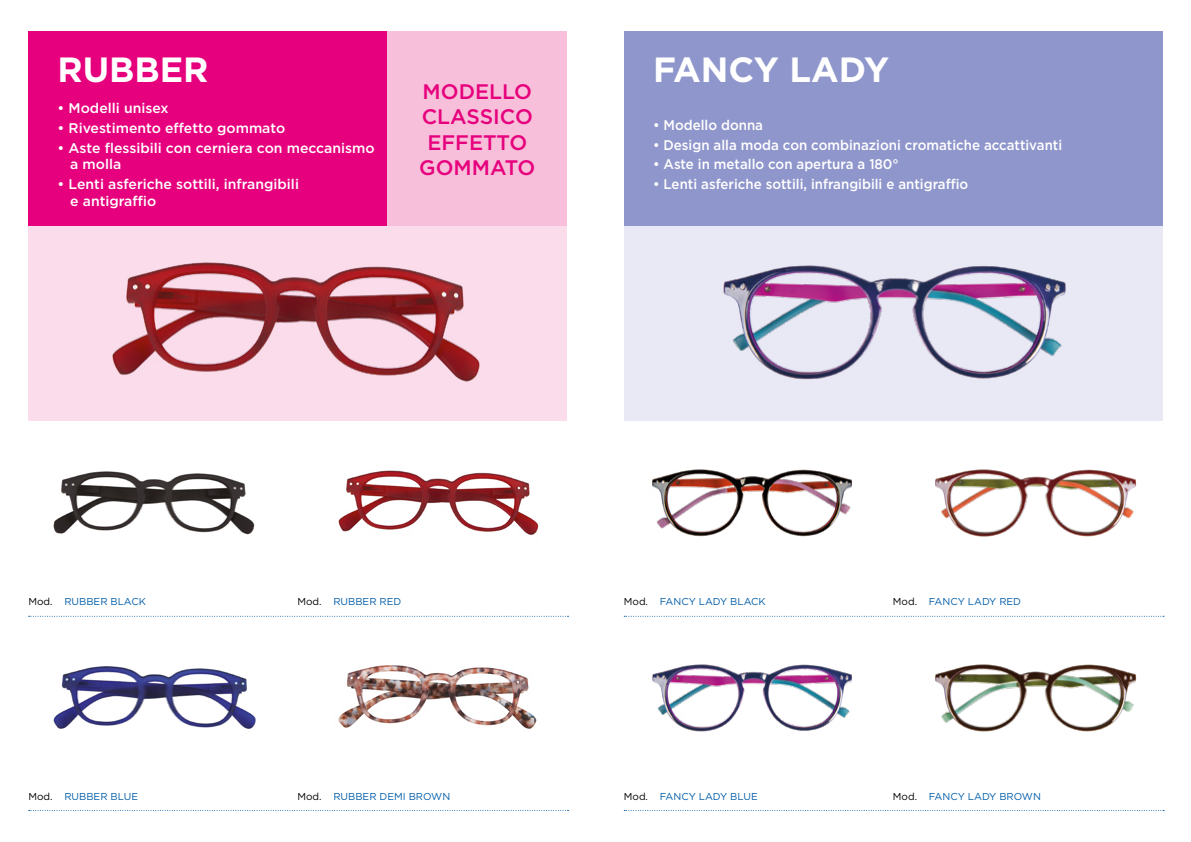
<style>
.page{position:relative;width:1191px;height:842px;background:#fff}
.page>*{position:absolute;margin:0;border:0;box-sizing:border-box;transform-origin:0 0}
.t1{font:700 35px "Gotham";color:#fff}
.t2{font:500 21px/25.2px "Gotham";color:#e6007d;text-align:center}
.t3{font:500 14px "Gotham";color:#fff;scale:.95 1}
.t4{font:500 14px/16.8px "Gotham";color:#fff}
.t5{font:10px "Gotham";color:#005da9}
.s1{color:#000}
</style>
<div class="page">
<div style="left:28px;top:226px;width:539px;height:195px;background:#fadceb"></div>
<div style="left:28px;top:31px;width:359px;height:195px;background:#e6007d"></div>
<div style="left:387px;top:31px;width:180px;height:195px;background:#f7bfd9"></div>
<img style="left:112px;top:262px;width:368px;height:120px">
<img style="left:53px;top:471px;width:202px;height:64px">
<img style="left:53px;top:666px;width:203px;height:63px">
<img style="left:338px;top:470px;width:201px;height:65px">
<img style="left:338px;top:665px;width:199px;height:64px">
<svg style="left:29px;top:616px;width:539px;height:1px"></svg>
<svg style="left:29px;top:810px;width:539px;height:1px"></svg>
<div style="left:624px;top:226px;width:538px;height:195px;background:#e9e9f6"></div>
<div style="left:624px;top:31px;width:538px;height:195px;background:#8f96cb"></div>
<img style="left:723px;top:265px;width:343px;height:115px">
<img style="left:652px;top:469px;width:201px;height:68px">
<img style="left:652px;top:664px;width:200px;height:68px">
<img style="left:935px;top:469px;width:202px;height:68px">
<img style="left:935px;top:664px;width:202px;height:68px">
<svg style="left:624px;top:616px;width:540px;height:1px"></svg>
<svg style="left:624px;top:810px;width:540px;height:1px"></svg>
<h1 class="t1" style="left:57px;top:46px;width:153px">RUBBER</h1>
<p class="t4" style="left:57px;top:100px;width:113px">• Modelli unisex</p>
<p class="t4" style="left:57px;top:119px;width:229px">• Rivestimento effetto gommato</p>
<p class="t4" style="left:70px;top:139px;width:306px;text-indent:-13px">• Aste flessibili con cerniera con meccanismo a molla</p>
<p class="t4" style="left:70px;top:175px;width:230px;text-indent:-13px">• Lenti asferiche sottili, infrangibili e antigraffio</p>
<h2 class="t2" style="left:419px;top:79px;width:118px">MODELLO<br>CLASSICO<br>EFFETTO<br>GOMMATO</h2>
<h1 class="t1" style="left:653px;top:46px;width:237px">FANCY LADY</h1>
<p class="t3" style="left:653px;top:116px;width:117px">• Modello donna</p>
<p class="t3" style="left:653px;top:136px;width:432px">• Design alla moda con combinazioni cromatiche accattivanti</p>
<p class="t3" style="left:653px;top:155px;width:260px">• Aste in metallo con apertura a 180°</p>
<p class="t3" style="left:653px;top:175px;width:333px">• Lenti asferiche sottili, infrangibili e antigraffio</p>
<p class="t5" style="left:28px;top:595px;width:119px"><span class="s1">Mod.</span> RUBBER BLACK</p>
<p class="t5" style="left:28px;top:790px;width:111px"><span class="s1">Mod.</span> RUBBER BLUE</p>
<p class="t5" style="left:297px;top:595px;width:105px"><span class="s1">Mod.</span> RUBBER RED</p>
<p class="t5" style="left:297px;top:790px;width:154px"><span class="s1">Mod.</span> RUBBER DEMI BROWN</p>
<p class="t5" style="left:624px;top:595px;width:143px"><span class="s1">Mod.</span> FANCY LADY BLACK</p>
<p class="t5" style="left:624px;top:790px;width:135px"><span class="s1">Mod.</span> FANCY LADY BLUE</p>
<p class="t5" style="left:893px;top:595px;width:130px"><span class="s1">Mod.</span> FANCY LADY RED</p>
<p class="t5" style="left:893px;top:790px;width:149px"><span class="s1">Mod.</span> FANCY LADY BROWN</p>
</div>
